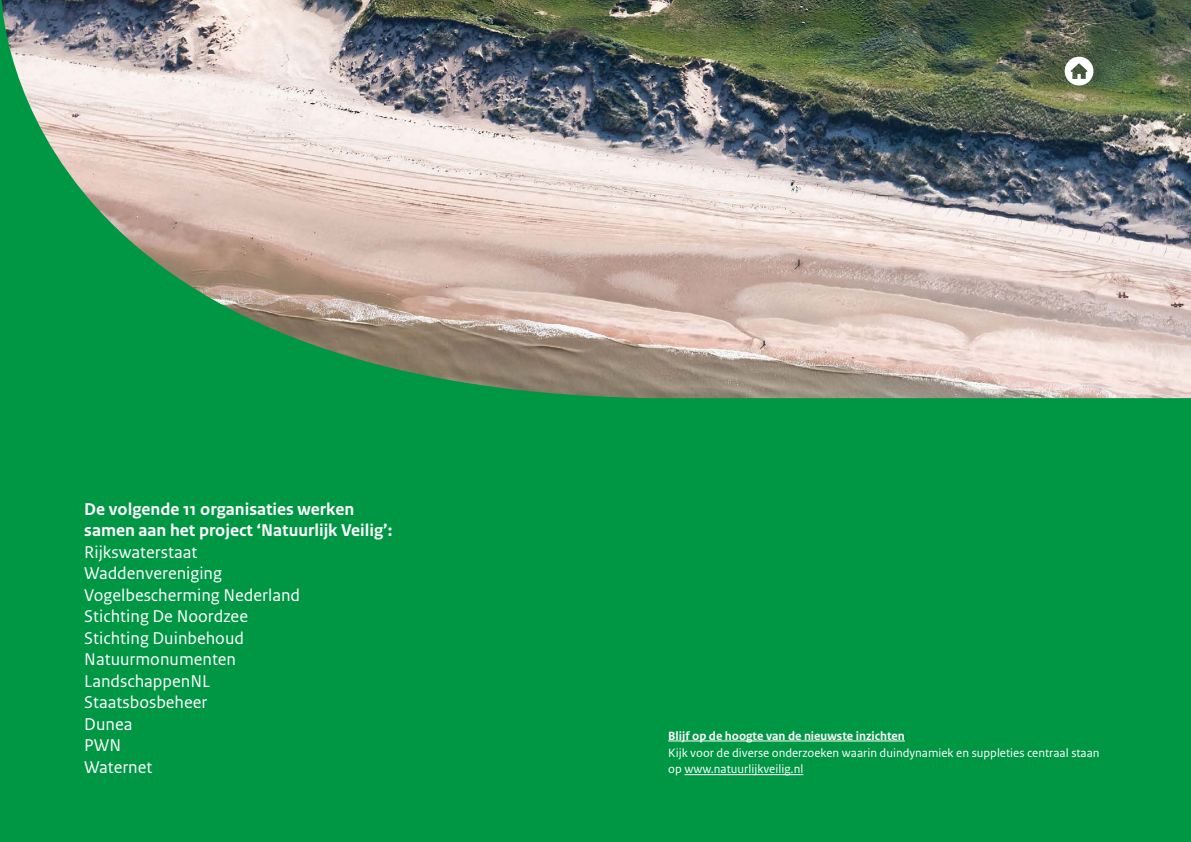
<style>
.page{position:relative;width:1191px;height:842px;background:#fff}
.page>*{position:absolute;margin:0;border:0;box-sizing:border-box;transform-origin:0 0}
.t1{font:17.9px/21.5px "Rijksoverheid Sans Text";color:#fff}
.t2{font:700 17.9px/21.5px "Rijksoverheid Sans Text";color:#fff}
.t3{font:12.6px/16.8px "Rijksoverheid Sans Text";color:#fff}
.t4{font:700 12.6px "Rijksoverheid Sans Text";color:#fff}
.s1{font-weight:400}
</style>
<div class="page">
<div style="left:0;top:412px;width:1191px;height:430px;background:#009744"></div>
<img style="left:0;top:0;width:1191px;height:412px">
<hr style="left:668px;top:741px;width:237px;height:1px;background:#fff">
<hr style="left:684px;top:774px;width:119px;height:1px;background:#fff">
<svg style="left:1064px;top:57px;width:29px;height:28px"></svg>
<p class="t2" style="left:84px;top:498px;width:310px">De volgende 11 organisaties werken samen aan het project ‘Natuurlijk Veilig’:<br><span class="s1">Rijkswaterstaat</span></p>
<p class="t1" style="left:84px;top:563px;width:217px">Waddenvereniging<br>Vogelbescherming Nederland<br>Stichting De Noordzee<br>Stichting Duinbehoud<br>Natuurmonumenten<br>LandschappenNL<br>Staatsbosbeheer</p>
<p class="t1" style="left:84px;top:713px;width:70px">Dunea<br>PWN<br>Waternet</p>
<p class="t4" style="left:668px;top:728px;width:238px">Blijf op de hoogte van de nieuwste inzichten</p>
<p class="t3" style="left:668px;top:744px;width:433px">Kijk voor de diverse onderzoeken waarin duindynamiek en suppleties centraal staan op www.natuurlijkveilig.nl</p>
</div>
